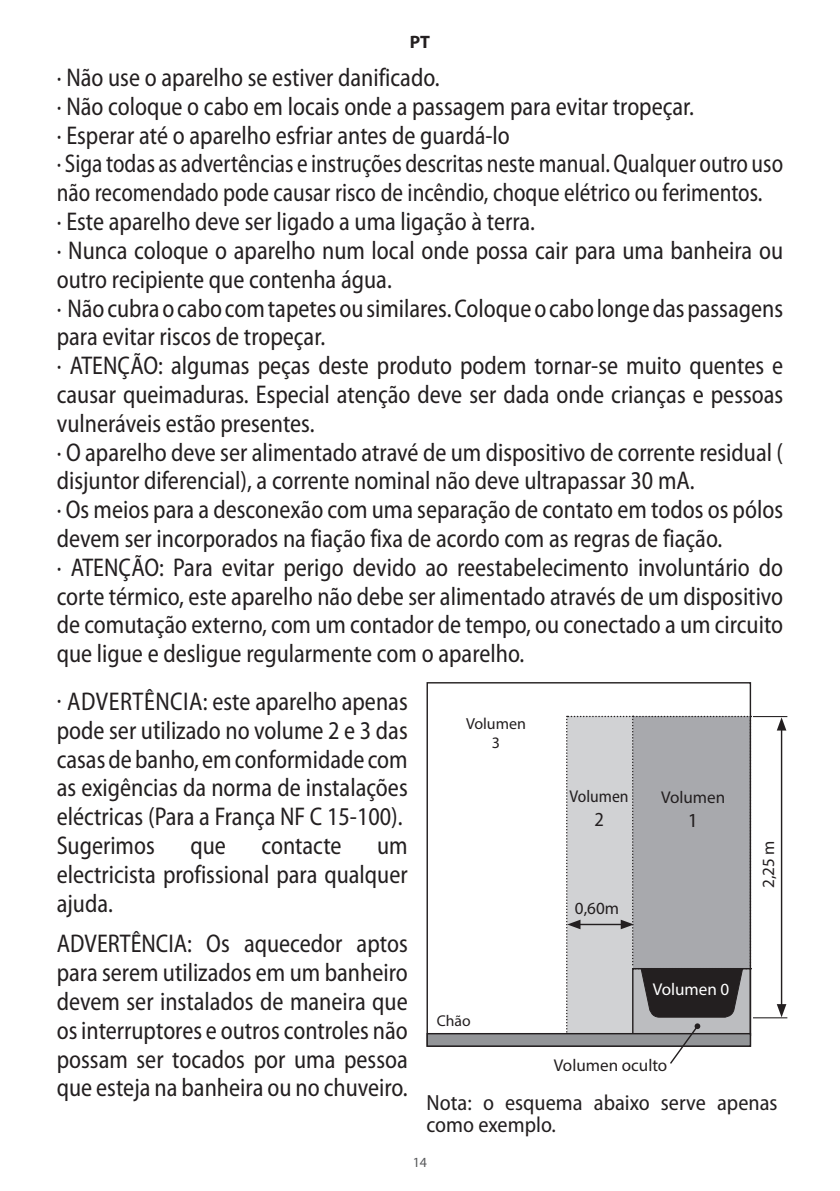
<style>
.page{position:relative;width:840px;height:1191px;background:#fff}
.page>*{position:absolute;margin:0;border:0;box-sizing:border-box;transform-origin:0 0}
.general{font:semi-condensed 25.6px/28.8px "Myriad Pro";color:#231f20;text-align:justify;scale:.93 1}
.txt1{font:semi-condensed 25.6px/28.8px "Myriad Pro";color:#231f20;scale:.93 1}
.txt1-2{font:semi-condensed 25.6px/28.8px "Myriad Pro";color:#231f20;scale:.9 1}
.general-2{font:semi-condensed 22px/22px "Myriad Pro";color:#231f20}
.general-3{font:semi-condensed 20px "Myriad Pro";color:#231f20}
.general-4{font:20px "Myriad Pro";color:#231f20}
.t1{font:700 18px "Myriad Pro";color:#231f20}
.general-5{font:17.2px "Myriad Pro";color:#231f20}
.general-6{font:17.2px "Myriad Pro";color:#fff}
.general-7{font:semi-condensed 17.2px "Myriad Pro";color:#231f20}
.general-8{font:16px "Myriad Pro";color:#231f20}
.general-9{font:15.6px "Myriad Pro";color:#231f20}
.t2{font:14px "Myriad Pro";color:#57585a}
</style>
<div class="page">
<hr style="left:780px;top:727px;width:1px;height:280px;background:#231f20">
<svg style="left:776px;top:717px;width:10px;height:13px"></svg>
<svg style="left:776px;top:1004px;width:10px;height:13px"></svg>
<div style="left:427px;top:1033px;width:323px;height:13px;background:#939598"></div>
<div style="left:426px;top:1033px;width:324px;height:13px;border:1px solid #231f20"></div>
<svg style="left:565px;top:716px;width:186px;height:348px;background:#aeaeb1"></svg>
<hr style="left:752px;top:716px;width:34px;height:1px;background:#231f20">
<hr style="left:752px;top:1017px;width:34px;height:1px;background:#231f20">
<p class="t1" style="left:409px;top:30px;width:22px">PT</p>
<p class="txt1" style="left:57px;top:64px;width:413px">· Não use o aparelho se estiver danificado.</p>
<p class="txt1" style="left:57px;top:92px;width:686px">· Não coloque o cabo em locais onde a passagem para evitar tropeçar.</p>
<p class="txt1" style="left:57px;top:121px;width:488px">· Esperar até o aparelho esfriar antes de guardá-lo</p>
<p class="txt1-2" style="left:57px;top:150px;width:808px">· Siga todas as advertências e instruções descritas neste manual. Qualquer outro uso não recomendado pode causar risco de incêndio, choque elétrico ou ferimentos.</p>
<p class="txt1" style="left:57px;top:208px;width:515px">· Este aparelho deve ser ligado a uma ligação à terra.</p>
<p class="txt1" style="left:57px;top:236px;width:782px">· Nunca coloque o aparelho num local onde possa cair para uma banheira ou outro recipiente que contenha água.</p>
<p class="txt1" style="left:57px;top:294px;width:782px">· Não cubra o cabo com tapetes ou similares. Coloque o cabo longe das passagens para evitar riscos de tropeçar.</p>
<p class="general" style="left:57px;top:352px;width:782px">· ATENÇÃO: algumas peças deste produto podem tornar-se muito quentes e causar queimaduras. Especial atenção deve ser dada onde crianças e pessoas vulneráveis estão presentes.</p>
<p class="general" style="left:57px;top:438px;width:782px">· O aparelho deve ser alimentado atravé de um dispositivo de corrente residual ( disjuntor diferencial), a corrente nominal não deve ultrapassar 30 mA.</p>
<p class="general" style="left:57px;top:496px;width:782px">· Os meios para a desconexão com uma separação de contato em todos os pólos devem ser incorporados na fiação fixa de acordo com as regras de fiação.</p>
<p class="general" style="left:57px;top:553px;width:782px">· ATENÇÃO: Para evitar perigo devido ao reestabelecimento involuntário do corte térmico, este aparelho não debe ser alimentado através de um dispositivo de comutação externo, com um contador de tempo, ou conectado a um circuito que ligue e desligue regularmente com o aparelho.</p>
<p class="general" style="left:57px;top:687px;width:379px">· ADVERTÊNCIA: este aparelho apenas pode ser utilizado no volume 2 e 3 das casas de banho, em conformidade com as exigências da norma de instalações eléctricas (Para a França NF C 15-100).</p>
<p class="general" style="left:57px;top:831px;width:107px">Sugerimos</p>
<p class="general" style="left:190px;top:831px;width:40px">que</p>
<p class="general" style="left:261px;top:831px;width:88px">contacte</p>
<p class="general" style="left:57px;top:831px;width:379px;text-indent:320px">um electricista profissional para qualquer ajuda.</p>
<p class="txt1" style="left:57px;top:930px;width:379px;text-align:justify">ADVERTÊNCIA: Os aquecedor aptos para serem utilizados em um banheiro devem ser instalados de maneira que os interruptores e outros controles não possam ser tocados por uma pessoa que esteja na banheira ou no chuveiro.</p>
<p class="general-8" style="left:465px;top:714px;width:62px">Volumen</p>
<p class="general-8" style="left:491px;top:733px;width:10px">3</p>
<p class="general-7" style="left:569px;top:787px;width:60px">Volumen</p>
<p class="general-3" style="left:594px;top:808px;width:11px">2</p>
<p class="general-5" style="left:660px;top:787px;width:66px">Volumen</p>
<p class="general-4" style="left:687px;top:808px;width:12px">1</p>
<p class="general-9" style="left:436px;top:1011px;width:35px">Chão</p>
<p class="general-5" style="left:574px;top:897px;width:46px">0,60m</p>
<p class="general-6" style="left:652px;top:978px;width:78px">Volumen 0</p>
<p class="general-5" style="left:553px;top:1054px;width:115px">Volumen oculto</p>
<p class="general-5" style="left:757px;top:888px;width:49px;rotate:-90deg">2,25 m</p>
<p class="general-2" style="left:426px;top:1091px;width:352px">Nota: o esquema abaixo serve apenas como exemplo.</p>
<p class="t2" style="left:412px;top:1154px;width:16px">14</p>
</div>
